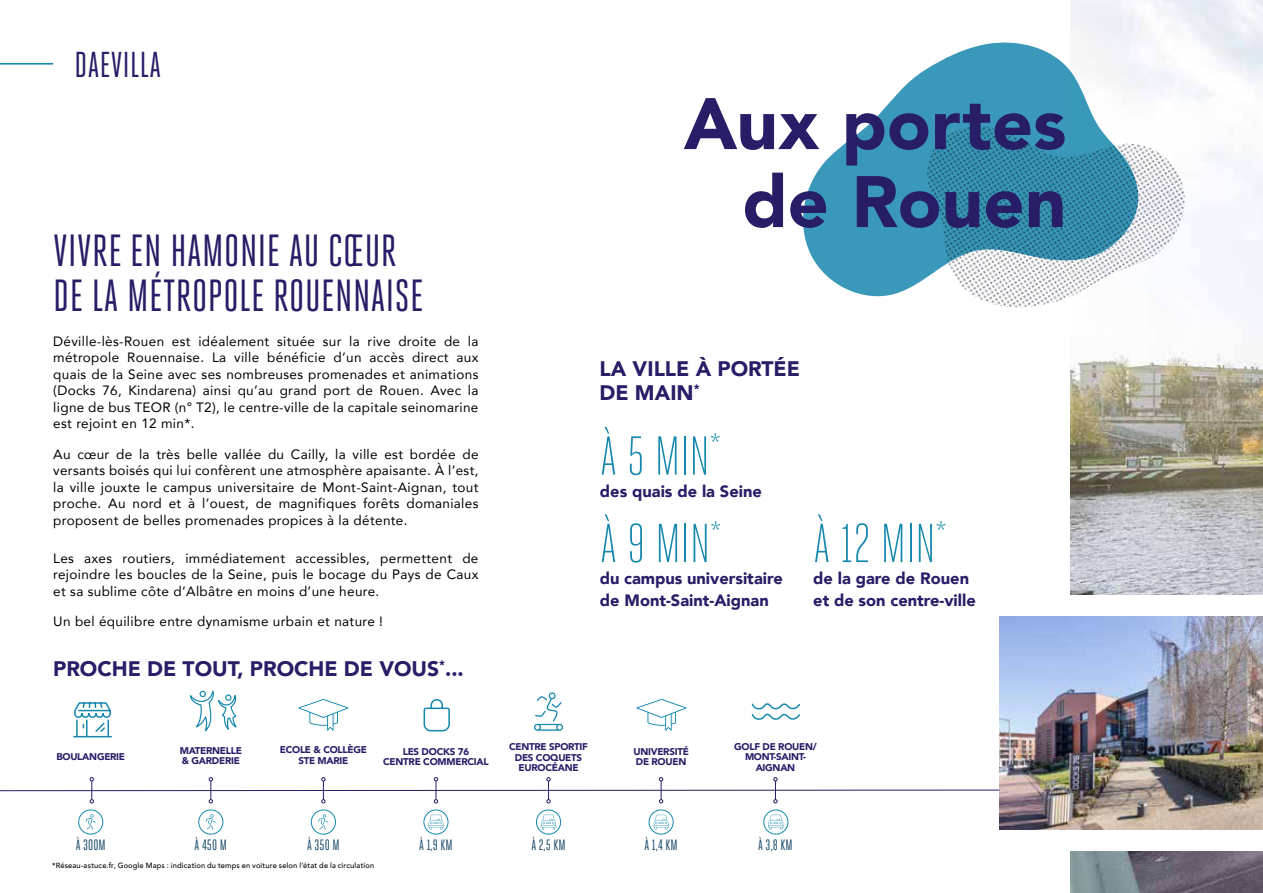
<style>
.page{position:relative;width:1263px;height:893px;background:#fff}
.page>*{position:absolute;margin:0;border:0;box-sizing:border-box;transform-origin:0 0}
.t1{font:900 72px/78px "Avenir";color:#281d67;text-align:right}
.t2{font:300 54.75px "Heroic Condensed";color:#1688ae}
.t3{font:45px/45px "Heroic Condensed";letter-spacing:.01em;color:#281d67}
.t4{font:36px "Heroic Condensed";letter-spacing:.01em;color:#281d67}
.t5{font:900 21px/24px "Avenir";color:#281d67}
.t6{font:900 16.35px/21.9px "Avenir";color:#281d67}
.t7{font:15px "Heroic Condensed";color:#214f6d}
.t8{font:13.5px/16.5px "Avenir";letter-spacing:.025em;color:#000;text-align:justify}
.t9{font:900 9.75px/10.5px "Avenir";letter-spacing:-.025em;color:#281d67;text-align:center}
.t10{font:500 7.5px "Avenir";letter-spacing:.025em;color:#000}
</style>
<div class="page">
<svg style="left:423px;top:699px;width:27px;height:33px"></svg>
<svg style="left:751px;top:703px;width:49px;height:17px"></svg>
<svg style="left:190px;top:690px;width:47px;height:42px"></svg>
<svg style="left:73px;top:702px;width:39px;height:36px"></svg>
<img style="left:1070px;top:0;width:193px;height:893px">
<div style="left:999px;top:595px;width:264px;height:255px;background:#fff"></div>
<img style="left:999px;top:617px;width:264px;height:212px">
<img style="left:990px;top:126px;width:198px;height:183px">
<svg style="left:803px;top:39px;width:336px;height:264px;fill:#3a99ba"></svg>
<div style="left:78px;top:810px;width:25px;height:24px;border:1px solid #1688ae;border-radius:50%"></div>
<svg style="left:86px;top:814px;width:10px;height:16px"></svg>
<div style="left:198px;top:810px;width:25px;height:24px;border:1px solid #1688ae;border-radius:50%"></div>
<svg style="left:206px;top:814px;width:10px;height:16px"></svg>
<div style="left:311px;top:810px;width:25px;height:24px;border:1px solid #1688ae;border-radius:50%"></div>
<svg style="left:318px;top:814px;width:10px;height:16px"></svg>
<svg style="left:533px;top:692px;width:31px;height:40px"></svg>
<svg style="left:636px;top:698px;width:51px;height:34px"></svg>
<svg style="left:297px;top:698px;width:52px;height:34px"></svg>
<svg style="left:0;top:777px;width:1000px;height:26px"></svg>
<div style="left:424px;top:810px;width:24px;height:24px;border:1px solid #1688ae;border-radius:50%"></div>
<svg style="left:428px;top:815px;width:16px;height:15px"></svg>
<div style="left:536px;top:810px;width:25px;height:24px;border:1px solid #1688ae;border-radius:50%"></div>
<svg style="left:541px;top:815px;width:15px;height:15px"></svg>
<div style="left:649px;top:810px;width:24px;height:24px;border:1px solid #1688ae;border-radius:50%"></div>
<svg style="left:653px;top:815px;width:16px;height:15px"></svg>
<div style="left:763px;top:810px;width:25px;height:24px;border:1px solid #1688ae;border-radius:50%"></div>
<svg style="left:768px;top:815px;width:16px;height:15px"></svg>
<hr style="left:0;top:63px;width:53px;height:2px;background:#1688ae">
<h3 class="t4" style="left:74px;top:45px;width:88px">DAEVILLA</h3>
<h3 class="t3" style="left:53px;top:229px;width:372px">VIVRE EN HAMONIE AU CŒUR<br>DE LA MÉTROPOLE ROUENNAISE</h3>
<p class="t8" style="left:53px;top:333px;width:427px">Déville-lès-Rouen est idéalement située sur la rive droite de la métropole Rouennaise. La ville bénéficie d’un accès direct aux quais de la Seine avec ses nombreuses promenades et animations (Docks 76, Kindarena) ainsi qu’au grand port de Rouen. Avec la ligne de bus TEOR (n° T2), le centre-ville de la capitale seinomarine est rejoint en 12 min*.</p>
<p class="t8" style="left:53px;top:445px;width:427px">Au cœur de la très belle vallée du Cailly, la ville est bordée de versants boisés qui lui confèrent une atmosphère apaisante. À l’est, la ville jouxte le campus universitaire de Mont-Saint-Aignan, tout proche. Au nord et à l’ouest, de magnifiques forêts domaniales proposent de belles promenades propices à la détente.</p>
<p class="t8" style="left:53px;top:549px;width:427px">Les axes routiers, immédiatement accessibles, permettent de rejoindre les boucles de la Seine, puis le bocage du Pays de Caux et sa sublime côte d’Albâtre en moins d’une heure.</p>
<p class="t8" style="left:53px;top:612px;width:331px">Un bel équilibre entre dynamisme urbain et nature !</p>
<h3 class="t5" style="left:53px;top:656px;width:412px">PROCHE DE TOUT, PROCHE DE VOUS<sup>*</sup>...</h3>
<h1 class="t1" style="left:684px;top:83px;width:384px">Aux portes de Rouen</h1>
<h3 class="t5" style="left:600px;top:356px;width:202px">LA VILLE À PORTÉE<br>DE MAIN<sup>*</sup></h3>
<h2 class="t2" style="left:600px;top:426px;width:123px">À 5 MIN<sup>*</sup></h2>
<p class="t6" style="left:600px;top:479px;width:163px">des quais de la Seine</p>
<h2 class="t2" style="left:600px;top:513px;width:123px">À 9 MIN<sup>*</sup></h2>
<p class="t6" style="left:600px;top:567px;width:184px">du campus universitaire de Mont-Saint-Aignan</p>
<h2 class="t2" style="left:813px;top:513px;width:135px">À 12 MIN<sup>*</sup></h2>
<p class="t6" style="left:813px;top:567px;width:164px">de la gare de Rouen et de son centre-ville</p>
<p class="t9" style="left:56px;top:751px;width:70px">BOULANGERIE</p>
<p class="t9" style="left:180px;top:745px;width:64px;text-align:left">MATERNELLE &amp; GARDERIE</p>
<p class="t9" style="left:280px;top:744px;width:89px">ECOLE &amp; COLLÈGE<br>STE MARIE</p>
<p class="t9" style="left:383px;top:746px;width:107px">LES DOCKS 76<br>CENTRE COMMERCIAL</p>
<p class="t9" style="left:509px;top:741px;width:80px">CENTRE SPORTIF<br>DES COQUETS<br>EUROCÉANE</p>
<p class="t9" style="left:633px;top:746px;width:57px;text-align:left">UNIVERSITÉ<br>DE ROUEN</p>
<p class="t9" style="left:734px;top:741px;width:84px">GOLF DE ROUEN/<br>MONT-SAINT-<br>AIGNAN</p>
<p class="t7" style="left:76px;top:837px;width:31px">À 300M</p>
<p class="t7" style="left:419px;top:837px;width:35px">À 1,9 KM</p>
<p class="t7" style="left:195px;top:837px;width:34px">À 450 M</p>
<p class="t7" style="left:307px;top:837px;width:34px">À 350 M</p>
<p class="t7" style="left:531px;top:837px;width:36px">À 2,5 KM</p>
<p class="t7" style="left:644px;top:837px;width:35px">À 1,4 KM</p>
<p class="t7" style="left:758px;top:837px;width:36px">À 3,8 KM</p>
<p class="t10" style="left:52px;top:859px;width:324px">*Réseau-astuce.fr, Google Maps : indication du temps en voiture selon l’état de la circulation</p>
</div>
